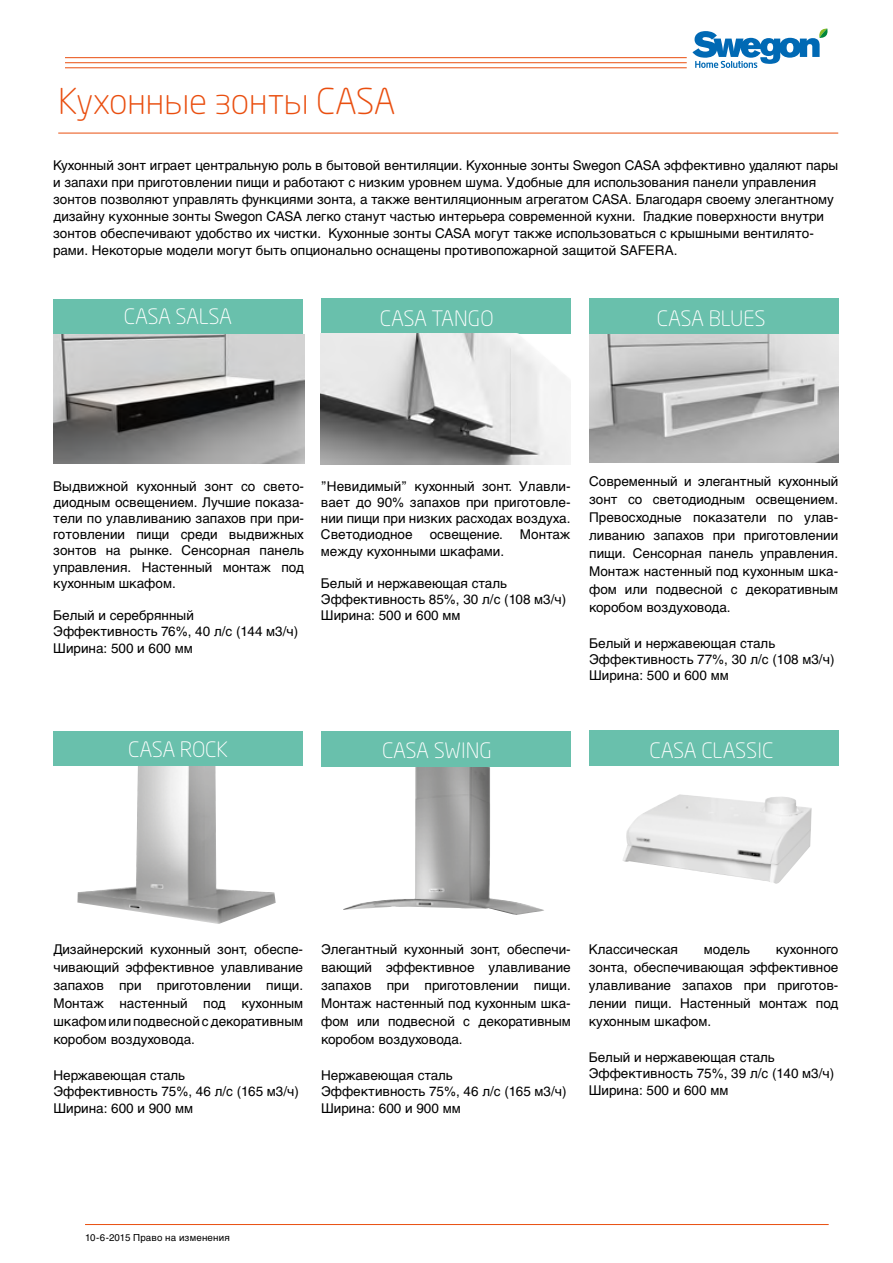
<style>
.page{position:relative;width:893px;height:1263px;background:#fff}
.page>*{position:absolute;margin:0;border:0;box-sizing:border-box;transform-origin:0 0}
.t1{font:300 35.25px "Neo Sans Pro Cyr";color:#e94e0f}
.t2{font:300 21px "Neo Sans Std";color:#fff}
.t3{font:300 21px "Neo Sans Std";letter-spacing:-.025em;color:#fff}
.t4{font:13.5px/18px "Helvetica Cyr Upright";color:#000}
.t5{font:9.75px "Helvetica Cyr Upright";letter-spacing:.02em;color:#000}
</style>
<div class="page">
<hr style="left:65px;top:57px;width:622px;height:1px;background:#e94e0f">
<hr style="left:65px;top:62px;width:622px;height:1px;background:#e94e0f">
<hr style="left:65px;top:68px;width:622px;height:1px;background:#e94e0f">
<hr style="left:85px;top:1224px;width:744px;height:1px;background:#e94e0f">
<svg style="left:692px;top:28px;width:136px;height:40px"></svg>
<img style="left:623px;top:794px;width:189px;height:90px">
<div style="left:53px;top:299px;width:250px;height:34px;background:#69c0ac"></div>
<img style="left:53px;top:334px;width:251px;height:130px">
<div style="left:321px;top:298px;width:250px;height:36px;background:#69c0ac"></div>
<div style="left:589px;top:298px;width:250px;height:35px;background:#69c0ac"></div>
<img style="left:321px;top:333px;width:249px;height:131px">
<img style="left:590px;top:334px;width:248px;height:128px">
<img style="left:77px;top:766px;width:199px;height:158px">
<img style="left:343px;top:767px;width:201px;height:148px">
<hr style="left:58px;top:133px;width:780px;height:1px;background:#e94e0f">
<div style="left:53px;top:732px;width:250px;height:34px;background:#69c0ac"></div>
<div style="left:321px;top:731px;width:250px;height:36px;background:#69c0ac"></div>
<div style="left:589px;top:731px;width:250px;height:35px;background:#69c0ac"></div>
<h1 class="t1" style="left:58px;top:80px;width:339px">Кухонные зонты CASA</h1>
<p class="t4" style="left:53px;top:157px;width:787px;line-height:17px">Кухонный зонт играет центральную роль в бытовой вентиляции. Кухонные зонты Swegon CASA эффективно удаляют пары и запахи при приготовлении пищи и работают с низким уровнем шума. Удобные для использования панели управления зонтов позволяют управлять функциями зонта, а также вентиляционным агрегатом CASA. Благодаря своему элегантному дизайну кухонные зонты Swegon CASA легко станут частью интерьера современной кухни. Гладкие поверхности внутри зонтов обеспечивают удобство их чистки. Кухонные зонты CASA могут также использоваться с крышными вентилято&shy;рами. Некоторые модели могут быть опционально оснащены противопожарной защитой SAFERA.</p>
<h2 class="t3" style="left:124px;top:304px;width:110px">CASA SALSA</h2>
<h2 class="t2" style="left:380px;top:306px;width:115px">CASA TANGO</h2>
<h2 class="t2" style="left:657px;top:306px;width:110px">CASA BLUES</h2>
<p class="t4" style="left:53px;top:478px;width:252px;line-height:16.2px;text-align:justify">Выдвижной кухонный зонт со свето&shy;диодным освещением. Лучшие показа&shy;тели по улавливанию запахов при при&shy;готовлении пищи среди выдвижных зонтов на рынке. Cенсорная панель управления. Настенный монтаж под кухонным шкафом.</p>
<p class="t4" style="left:53px;top:607px;width:246px;line-height:16.2px">Белый и серебрянный<br>Эффективность 76%, 40 л/с (144 м3/ч)<br>Ширина: 500 и 600 мм</p>
<p class="t4" style="left:321px;top:478px;width:251px;line-height:16.2px;text-align:justify">”Невидимый” кухонный зонт. Улавли&shy;вает до 90% запахов при приготовле&shy;нии пищи при низких расходах воздуха.<br>Светодиодное</p>
<p class="t4" style="left:430px;top:526px;width:75px">освещение.</p>
<p class="t4" style="left:520px;top:526px;width:52px">Монтаж</p>
<p class="t4" style="left:321px;top:542px;width:185px">между кухонными шкафами.</p>
<p class="t4" style="left:321px;top:575px;width:247px;line-height:16.2px">Белый и нержавеющая сталь<br>Эффективность 85%, 30 л/с (108 м3/ч)<br>Ширина: 500 и 600 мм</p>
<p class="t4" style="left:589px;top:472px;width:251px;text-align:justify">Современный и элегантный кухонный зонт со светодиодным освещением.<br>Превосходные показатели по улав&shy;ливанию запахов при приготовлении пищи. Cенсорная панель управления.<br>Монтаж настенный под кухонным шка&shy;фом или подвесной с декоративным коробом воздуховода.</p>
<p class="t4" style="left:589px;top:635px;width:247px;line-height:16.2px">Белый и нержавеющая сталь<br>Эффективность 77%, 30 л/с (108 м3/ч)<br>Ширина: 500 и 600 мм</p>
<h2 class="t2" style="left:128px;top:737px;width:101px">CASA ROCK</h2>
<h2 class="t2" style="left:382px;top:738px;width:111px">CASA SWING</h2>
<h2 class="t2" style="left:650px;top:738px;width:125px">CASA CLASSIC</h2>
<p class="t4" style="left:53px;top:940px;width:251px;text-align:justify">Дизайнерский кухонный зонт, обеспе&shy;чивающий эффективное улавливание запахов при приготовлении пищи.<br>Монтаж настенный под кухонным шкафом или подвесной с декоративным коробом воздуховода.</p>
<p class="t4" style="left:53px;top:1067px;width:247px;line-height:16.2px">Нержавеющая сталь<br>Эффективность 75%, 46 л/с (165 м3/ч)<br>Ширина: 600 и 900 мм</p>
<p class="t4" style="left:321px;top:940px;width:251px;text-align:justify">Элегантный кухонный зонт, обеспечи&shy;вающий эффективное улавливание запахов при приготовлении пищи.<br>Монтаж настенный под кухонным шка&shy;фом или подвесной с декоративным коробом воздуховода.</p>
<p class="t4" style="left:321px;top:1067px;width:247px;line-height:16.2px">Нержавеющая сталь<br>Эффективность 75%, 46 л/с (165 м3/ч)<br>Ширина: 600 и 900 мм</p>
<p class="t4" style="left:589px;top:940px;width:91px">Классическая</p>
<p class="t4" style="left:704px;top:940px;width:48px">модель</p>
<p class="t4" style="left:589px;top:940px;width:251px;text-align:justify;text-indent:187px">кухонного зонта, обеспечивающая эффективное улавливание запахов при приготов&shy;лении пищи. Настенный монтаж под кухонным шкафом.</p>
<p class="t4" style="left:589px;top:1049px;width:247px;line-height:16.2px">Белый и нержавеющая сталь<br>Эффективность 75%, 39 л/с (140 м3/ч)<br>Ширина: 500 и 600 мм</p>
<p class="t5" style="left:85px;top:1232px;width:146px">10-6-2015 Право на изменения</p>
</div>
